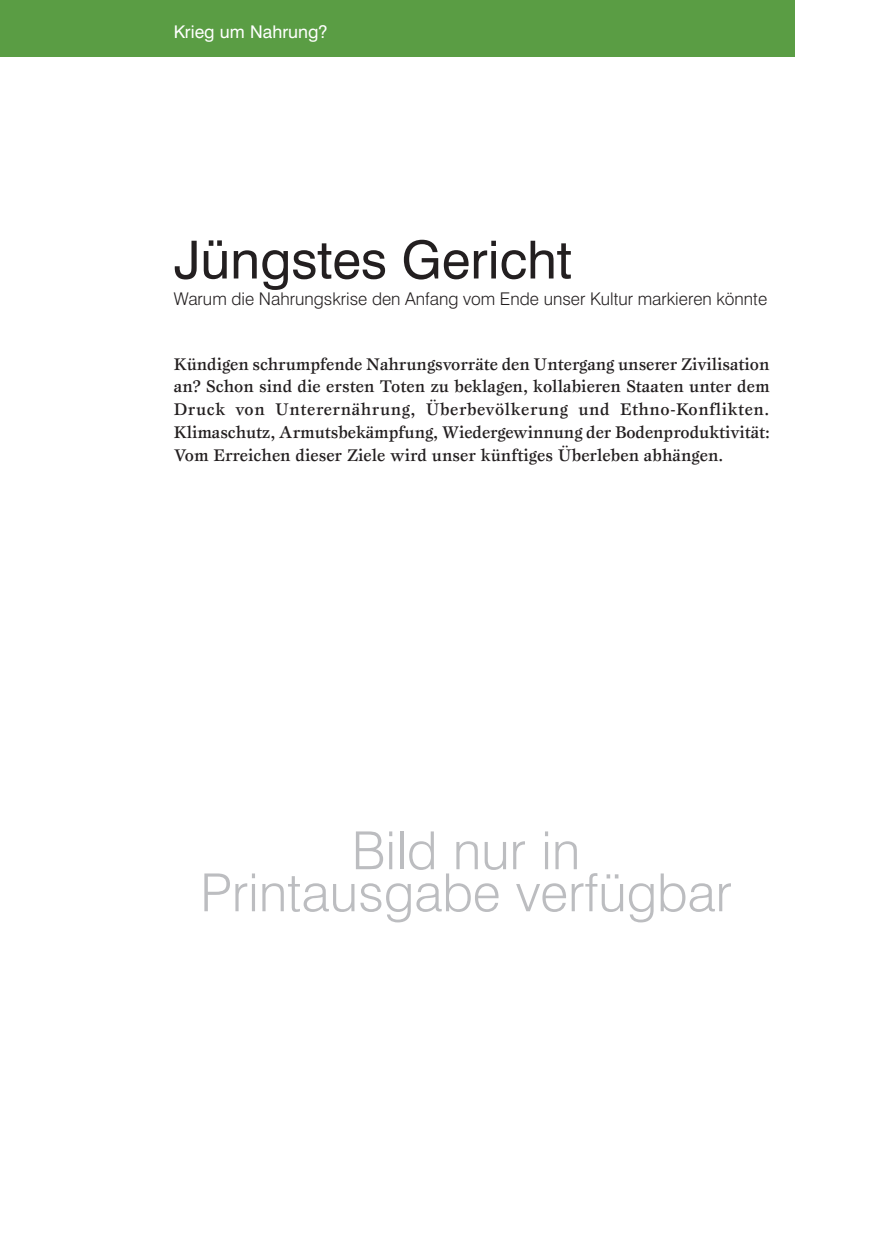
<style>
.page{position:relative;width:869px;height:1246px;background:#fff}
.page>*{position:absolute;margin:0;border:0;box-sizing:border-box;transform-origin:0 0}
.t1{font:300 52.5px/42px "Swiss 721 BT";color:#bcbdc0;text-align:center}
.t2{font:52.5px "Swiss 721 BT";color:#231f20}
.t3{font:500 17.5px/22.8px "Esprit";color:#231f20;text-align:justify}
.t4{font:300 17.5px "Swiss 721 BT";color:#231f20}
.t5{font:17.5px "Swiss 721 BT";color:#fff}
</style>
<div class="page">
<div style="left:0;top:0;width:794px;height:57px;background:#5a9d44"></div>
<p class="t5" style="left:174px;top:21px;width:155px">Krieg um Nahrung?</p>
<h1 class="t2" style="left:174px;top:228px;width:399px">Jüngstes Gericht</h1>
<p class="t4" style="left:174px;top:288px;width:594px">Warum die Nahrungskrise den Anfang vom Ende unser Kultur markieren könnte</p>
<p class="t3" style="left:174px;top:352px;width:597px">Kündigen schrumpfende Nahrungsvorräte den Untergang unserer Zivilisation an? Schon sind die ersten Toten zu beklagen, kollabieren Staaten unter dem Druck von Unterernährung, Überbevölkerung und Ethno-Konflikten.<br>Klimaschutz, Armutsbekämpfung, Wiedergewinnung der Bodenproduktivität:<br>Vom Erreichen dieser Ziele wird unser künftiges Überleben abhängen.</p>
<h1 class="t1" style="left:200px;top:828px;width:533px">Bild nur in<br>Printausgabe verfügbar</h1>
</div>
